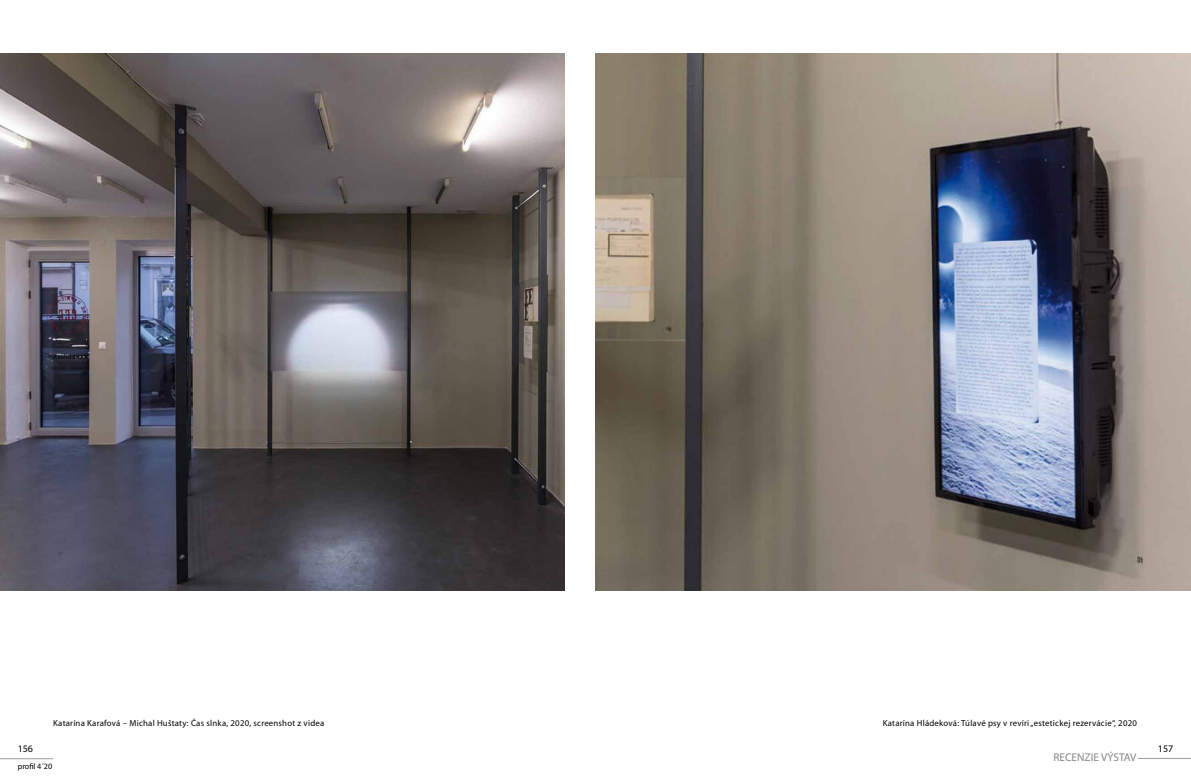
<style>
.page{position:relative;width:1191px;height:780px;background:#fff}
.page>*{position:absolute;margin:0;border:0;box-sizing:border-box;transform-origin:0 0}
.t1{font:11.25px "Myriad Pro";color:#87888a}
.t2{font:10px "Myriad Pro";color:#000}
.t3{font:8.75px "Myriad Pro";letter-spacing:.025em;color:#000}
.t4{font:8.12px "Myriad Pro";color:#000}
</style>
<div class="page">
<hr style="left:0;top:758px;width:53px;height:1px;background:#9c9e9f">
<hr style="left:1137px;top:758px;width:54px;height:1px;background:#9c9e9f">
<img style="left:0;top:53px;width:565px;height:537px">
<img style="left:595px;top:53px;width:596px;height:537px">
<p class="t3" style="left:53px;top:718px;width:273px">Katarína Karafová – Michal Huštaty: Čas slnka, 2020, screenshot z videa</p>
<p class="t3" style="left:882px;top:718px;width:256px">Katarína Hládeková: Túlavé psy v revíri „estetickej rezervácie“, 2020</p>
<p class="t2" style="left:18px;top:742px;width:17px">156</p>
<p class="t2" style="left:1157px;top:742px;width:17px">157</p>
<p class="t4" style="left:18px;top:761px;width:36px">profil 4´20</p>
<p class="t1" style="left:1053px;top:751px;width:84px">RECENZIE VÝSTAV</p>
</div>
